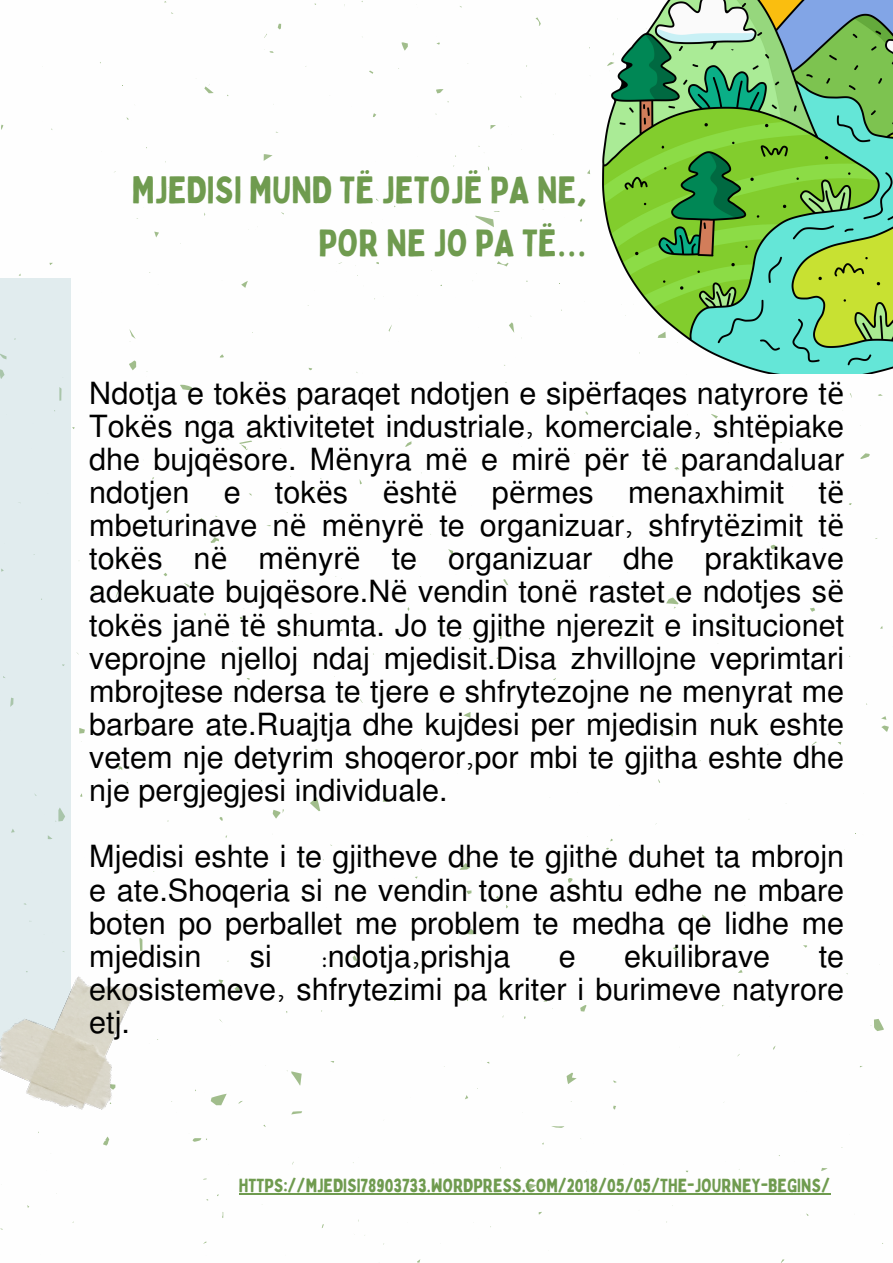
<style>
.page{position:relative;width:893px;height:1263px;background:#fff}
.page>*{position:absolute;margin:0;border:0;box-sizing:border-box;transform-origin:0 0}
.t1{font:37.5px/52.3px "Bobby Jones";color:#6f9b4f;text-align:right}
.t2{font:30.6px/33.2px "Mukti";color:#000;text-align:justify}
.t3{font:18.75px "Bobby Jones";color:#6f9b4f}
.s1{font-family:"Noto Sans Gurmukhi"}
.s2{font-family:"Noto Sans"}
</style>
<div class="page">
<svg style="left:91px;top:588px;width:7px;height:7px"></svg>
<svg style="left:129px;top:360px;width:7px;height:10px"></svg>
<svg style="left:220px;top:354px;width:4px;height:4px"></svg>
<svg style="left:234px;top:985px;width:5px;height:6px"></svg>
<svg style="left:103px;top:1136px;width:6px;height:9px"></svg>
<svg style="left:497px;top:261px;width:11px;height:6px"></svg>
<svg style="left:139px;top:938px;width:3px;height:7px"></svg>
<svg style="left:499px;top:633px;width:2px;height:6px"></svg>
<svg style="left:219px;top:817px;width:4px;height:4px"></svg>
<svg style="left:154px;top:232px;width:5px;height:5px"></svg>
<svg style="left:211px;top:1094px;width:16px;height:11px"></svg>
<svg style="left:551px;top:1126px;width:13px;height:2px"></svg>
<svg style="left:771px;top:545px;width:6px;height:4px"></svg>
<svg style="left:674px;top:467px;width:5px;height:4px"></svg>
<svg style="left:310px;top:797px;width:10px;height:14px"></svg>
<svg style="left:580px;top:1005px;width:6px;height:6px"></svg>
<svg style="left:278px;top:24px;width:3px;height:5px"></svg>
<svg style="left:860px;top:453px;width:10px;height:6px"></svg>
<svg style="left:821px;top:1168px;width:6px;height:3px"></svg>
<svg style="left:239px;top:441px;width:13px;height:9px"></svg>
<svg style="left:210px;top:537px;width:9px;height:6px"></svg>
<svg style="left:509px;top:322px;width:5px;height:11px"></svg>
<svg style="left:352px;top:955px;width:6px;height:6px"></svg>
<svg style="left:870px;top:1019px;width:14px;height:12px"></svg>
<svg style="left:475px;top:211px;width:24px;height:16px"></svg>
<svg style="left:666px;top:597px;width:12px;height:12px"></svg>
<svg style="left:180px;top:384px;width:12px;height:6px"></svg>
<svg style="left:702px;top:914px;width:4px;height:7px"></svg>
<svg style="left:490px;top:125px;width:6px;height:4px"></svg>
<svg style="left:79px;top:728px;width:6px;height:6px"></svg>
<svg style="left:448px;top:549px;width:5px;height:5px"></svg>
<svg style="left:466px;top:890px;width:5px;height:4px"></svg>
<svg style="left:139px;top:729px;width:6px;height:3px"></svg>
<svg style="left:464px;top:929px;width:12px;height:5px"></svg>
<svg style="left:436px;top:89px;width:7px;height:4px"></svg>
<svg style="left:711px;top:414px;width:7px;height:5px"></svg>
<svg style="left:673px;top:946px;width:4px;height:5px"></svg>
<svg style="left:365px;top:246px;width:7px;height:5px"></svg>
<svg style="left:116px;top:765px;width:6px;height:5px"></svg>
<svg style="left:264px;top:154px;width:9px;height:7px"></svg>
<svg style="left:566px;top:1072px;width:10px;height:12px"></svg>
<svg style="left:525px;top:1183px;width:12px;height:7px"></svg>
<svg style="left:401px;top:42px;width:7px;height:9px"></svg>
<svg style="left:129px;top:329px;width:7px;height:13px"></svg>
<svg style="left:568px;top:878px;width:4px;height:5px"></svg>
<svg style="left:219px;top:979px;width:4px;height:5px"></svg>
<svg style="left:535px;top:17px;width:6px;height:9px"></svg>
<svg style="left:221px;top:433px;width:7px;height:7px"></svg>
<svg style="left:192px;top:1138px;width:15px;height:4px"></svg>
<svg style="left:459px;top:863px;width:11px;height:7px"></svg>
<svg style="left:383px;top:797px;width:5px;height:5px"></svg>
<svg style="left:503px;top:579px;width:5px;height:6px"></svg>
<svg style="left:881px;top:716px;width:8px;height:15px"></svg>
<svg style="left:405px;top:441px;width:6px;height:6px"></svg>
<svg style="left:241px;top:281px;width:7px;height:7px"></svg>
<svg style="left:204px;top:84px;width:10px;height:9px"></svg>
<svg style="left:291px;top:1111px;width:11px;height:3px"></svg>
<svg style="left:287px;top:1070px;width:15px;height:16px"></svg>
<svg style="left:273px;top:809px;width:11px;height:10px"></svg>
<svg style="left:810px;top:608px;width:5px;height:4px"></svg>
<svg style="left:463px;top:712px;width:7px;height:6px"></svg>
<div style="left:0;top:279px;width:70px;height:773px;background:#e1ecee"></div>
<img style="left:0;top:945px;width:143px;height:165px">
<hr style="left:239px;top:1192px;width:591px;height:2px;background:#6f9b4f">
<img style="left:603px;top:0;width:290px;height:374px">
<p class="t1" style="left:132px;top:163px;width:456px">MJEDISI MUND TË JETOJË PA NE,<br>POR NE JO PA TË<span class="s1">…</span></p>
<p class="t2" style="left:89px;top:375px;width:756px">Ndotja e tok<span class="s2">ë</span>s paraqet ndotjen e sip<span class="s2">ë</span>rfaqes natyrore t<span class="s2">ë </span>Tok<span class="s2">ë</span>s nga aktivitetet industriale, komerciale, sht<span class="s2">ë</span>piake dhe bujq<span class="s2">ë</span>sore. M<span class="s2">ë</span>nyra m<span class="s2">ë</span> e mir<span class="s2">ë</span> p<span class="s2">ë</span>r t<span class="s2">ë</span> parandaluar ndotjen e tok<span class="s2">ë</span>s <span class="s2">ë</span>sht<span class="s2">ë</span> p<span class="s2">ë</span>rmes menaxhimit t<span class="s2">ë </span>mbeturinave n<span class="s2">ë</span> m<span class="s2">ë</span>nyr<span class="s2">ë</span> te organizuar, shfryt<span class="s2">ë</span>zimit t<span class="s2">ë </span>tok<span class="s2">ë</span>s n<span class="s2">ë</span> m<span class="s2">ë</span>nyr<span class="s2">ë</span> te organizuar dhe praktikave adekuate bujq<span class="s2">ë</span>sore.N<span class="s2">ë</span> vendin ton<span class="s2">ë</span> rastet e ndotjes s<span class="s2">ë </span>tok<span class="s2">ë</span>s jan<span class="s2">ë</span> t<span class="s2">ë</span> shumta. Jo te gjithe njerezit e insitucionet veprojne njelloj ndaj mjedisit.Disa zhvillojne veprimtari mbrojtese ndersa te tjere e shfrytezojne ne menyrat me barbare ate.Ruajtja dhe kujdesi per mjedisin nuk eshte vetem nje detyrim shoqeror,por mbi te gjitha eshte dhe nje pergjegjesi individuale.</p>
<p class="t2" style="left:89px;top:838px;width:756px">Mjedisi eshte i te gjitheve dhe te gjithe duhet ta mbrojn e ate.Shoqeria si ne vendin tone ashtu edhe ne mbare boten po perballet me problem te medha qe lidhe me mjedisin</p>
<p class="t2" style="left:250px;top:938px;width:24px">si</p>
<p class="t2" style="left:320px;top:938px;width:191px">:ndotja,prishja</p>
<p class="t2" style="left:559px;top:938px;width:18px">e</p>
<p class="t2" style="left:624px;top:938px;width:147px">ekuilibrave</p>
<p class="t2" style="left:89px;top:938px;width:756px;text-indent:729px">te ekosistemeve, shfrytezimi pa kriter i burimeve natyrore etj.</p>
<p class="t3" style="left:239px;top:1173px;width:592px">HTTPS://MJEDISI78903733.WORDPRESS.COM/2018/05/05/THE-JOURNEY-BEGINS/</p>
</div>
